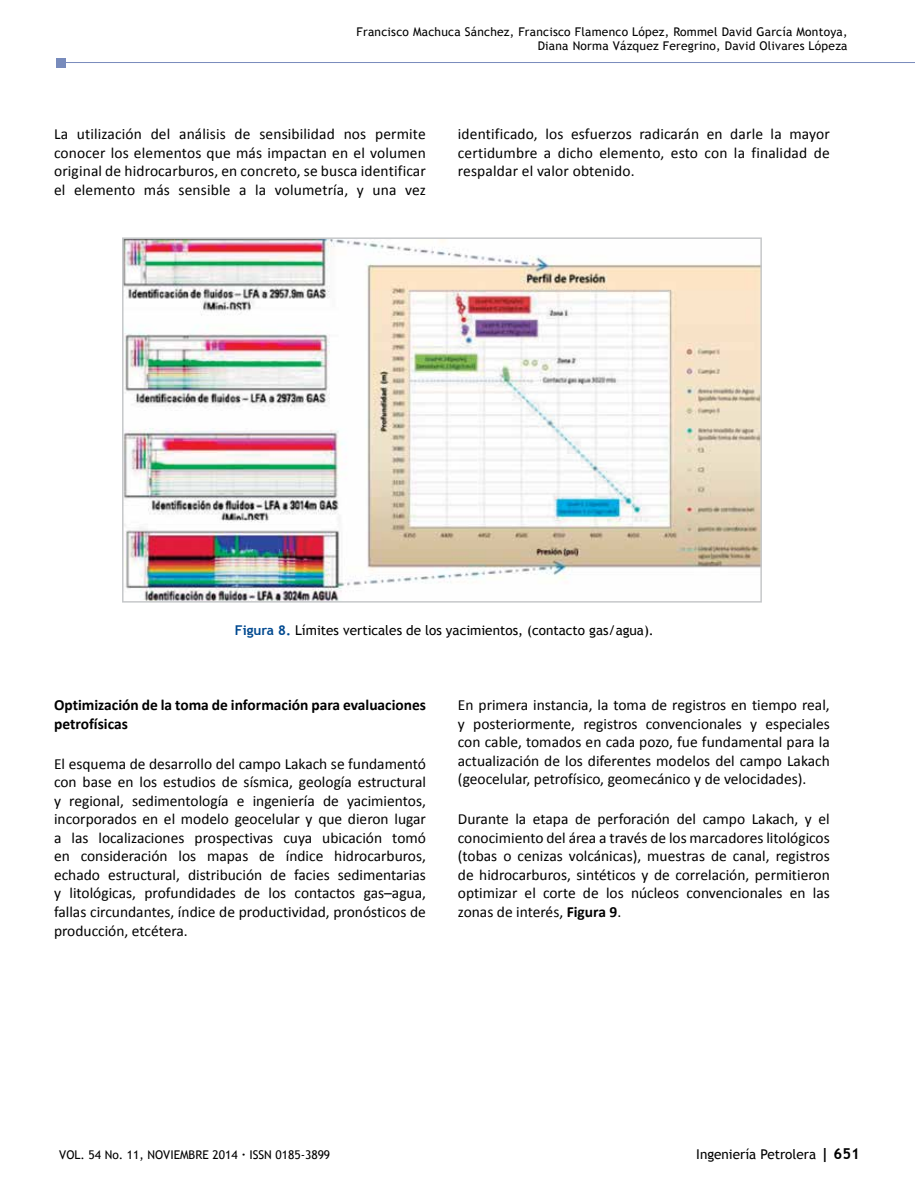
<style>
.page{position:relative;width:915px;height:1191px;background:#fff}
.page>*{position:absolute;margin:0;border:0;box-sizing:border-box;transform-origin:0 0}
.t1{font:15.45px/18.6px "Calibri";color:#000;text-align:justify}
.t2{font:700 15.45px/18.6px "Calibri";color:#000}
.t3{font:13.5px "Trebuchet MS";color:#000}
.t4{font:12px/14.4px "Trebuchet MS";letter-spacing:.02em;color:#000;text-align:right}
.t5{font:12px "Trebuchet MS";color:#000}
.s1{font-weight:700;color:#004990}
.s2{font-weight:700}
.s3{font-weight:700;font-size:15px}
</style>
<div class="page">
<hr style="left:61px;top:62px;width:853px;height:1px;background:#788bbc">
<div style="left:56px;top:58px;width:10px;height:9px;background:#788bbc"></div>
<img style="left:125px;top:240px;width:633px;height:359px">
<div style="left:122px;top:237px;width:639px;height:365px;border:2px solid #c6c8ca"></div>
<p class="t4" style="left:356px;top:25px;width:492px">Francisco Machuca Sánchez, Francisco Flamenco López, Rommel David García Montoya,<br>Diana Norma Vázquez Feregrino, David Olivares Lópeza</p>
<p class="t1" style="left:54px;top:125px;width:373px">La utilización del análisis de sensibilidad nos permite conocer los elementos que más impactan en el volumen original de hidrocarburos, en concreto, se busca identificar el elemento más sensible a la volumetría, y una vez</p>
<p class="t1" style="left:458px;top:125px;width:373px">identificado, los esfuerzos radicarán en darle la mayor certidumbre a dicho elemento, esto con la finalidad de respaldar el valor obtenido.</p>
<p class="t3" style="left:235px;top:622px;width:420px"><span class="s1">Figura 8.</span> Límites verticales de los yacimientos, (contacto gas/agua).</p>
<p class="t2" style="left:54px;top:696px;width:373px">Optimización de la toma de información para evaluaciones petrofísicas</p>
<p class="t1" style="left:54px;top:754px;width:373px">El esquema de desarrollo del campo Lakach se fundamentó con base en los estudios de sísmica, geología estructural y regional, sedimentología e ingeniería de yacimientos, incorporados en el modelo geocelular y que dieron lugar a las localizaciones prospectivas cuya ubicación tomó en consideración los mapas de índice hidrocarburos, echado estructural, distribución de facies sedimentarias y litológicas, profundidades de los contactos gas–agua, fallas circundantes, índice de productividad, pronósticos de producción, etcétera.</p>
<p class="t1" style="left:458px;top:696px;width:373px">En primera instancia, la toma de registros en tiempo real, y posteriormente, registros convencionales y especiales con cable, tomados en cada pozo, fue fundamental para la actualización de los diferentes modelos del campo Lakach (geocelular, petrofísico, geomecánico y de velocidades).</p>
<p class="t1" style="left:458px;top:810px;width:373px">Durante la etapa de perforación del campo Lakach, y el conocimiento del área a través de los marcadores litológicos (tobas o cenizas volcánicas), muestras de canal, registros de hidrocarburos, sintéticos y de correlación, permitieron optimizar el corte de los núcleos convencionales en las zonas de interés, <span class="s2">Figura 9</span>.</p>
<p class="t5" style="left:59px;top:1147px;width:272px">VOL. 54 No. 11, NOVIEMBRE 2014 <span class="s2">·</span> ISSN 0185-3899</p>
<p class="t3" style="left:696px;top:1146px;width:165px">Ingeniería Petrolera <span class="s3">| 651</span></p>
</div>
